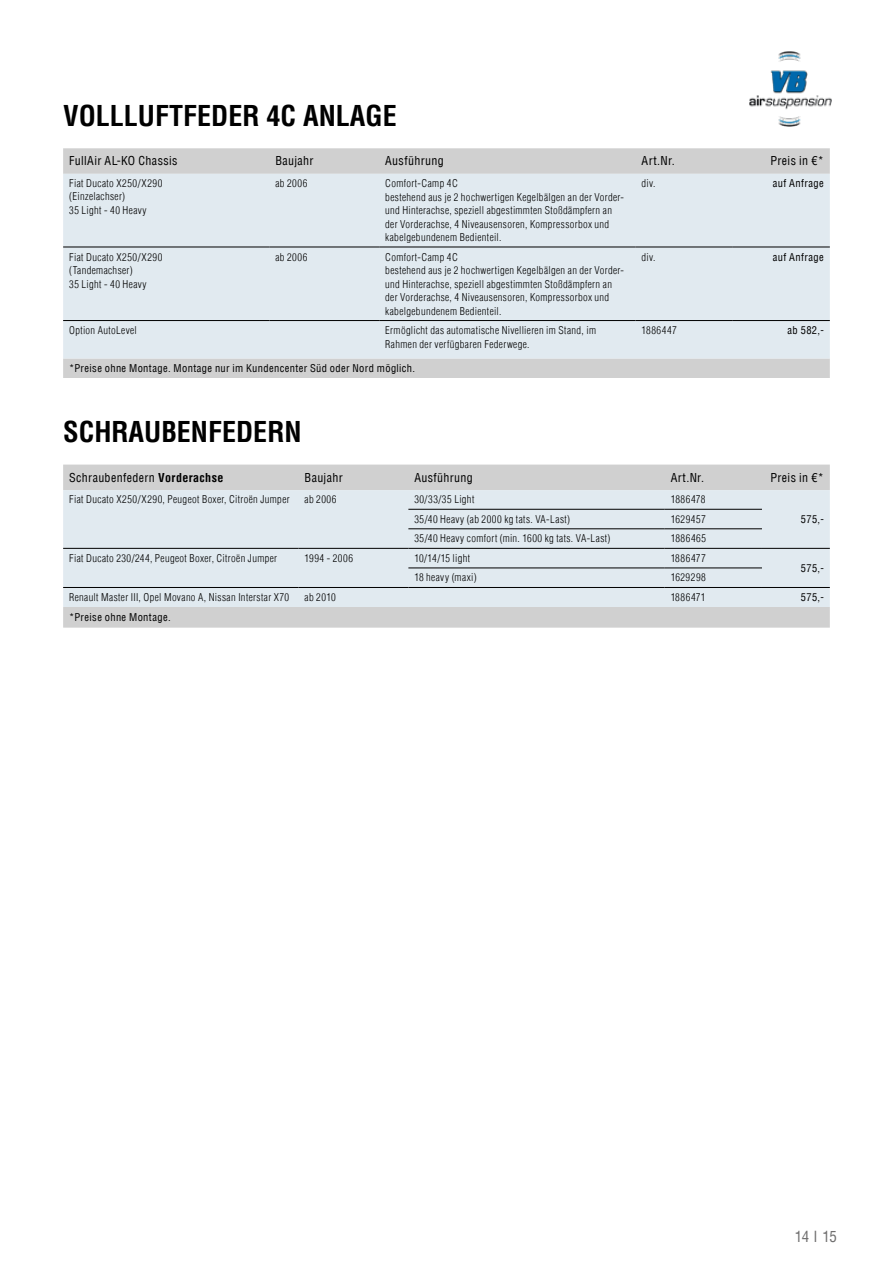
<style>
.page{position:relative;width:893px;height:1263px;background:#fff}
.page>*{position:absolute;margin:0;border:0;box-sizing:border-box;transform-origin:0 0}
.t1{font:700 condensed 28.05px "Helvetica Com";color:#000}
.t2{font:condensed 15px "Helvetica Com";color:#706f6f}
.t3{font:condensed 12px "Helvetica Com";letter-spacing:.03em;color:#000}
.t4{font:300 condensed 10.5px/13.5px "Helvetica Com";letter-spacing:.035em;color:#000}
.t5{font:condensed 10.5px "Helvetica Com";letter-spacing:.035em;color:#000}
.t6{font:300 condensed 10.5px "Helvetica Com";letter-spacing:.055em;color:#000}
.t7{font:300 condensed 10.5px "Helvetica Com";letter-spacing:.015em;color:#000}
.s1{font-weight:700}
</style>
<div class="page">
<div style="left:63px;top:148px;width:767px;height:230px;background:#d0d0d0"></div>
<div style="left:63px;top:174px;width:767px;height:184px;background:#e1eaf0"></div>
<hr style="left:63px;top:247px;width:206px;height:1px;background:#000">
<hr style="left:269px;top:247px;width:110px;height:1px;background:#000">
<hr style="left:379px;top:247px;width:256px;height:1px;background:#000">
<hr style="left:635px;top:247px;width:98px;height:1px;background:#000">
<hr style="left:63px;top:320px;width:206px;height:1px;background:#000">
<hr style="left:269px;top:320px;width:110px;height:1px;background:#000">
<hr style="left:379px;top:320px;width:256px;height:1px;background:#000">
<hr style="left:635px;top:320px;width:98px;height:1px;background:#000">
<hr style="left:733px;top:247px;width:97px;height:1px;background:#000">
<hr style="left:733px;top:320px;width:97px;height:1px;background:#000">
<img style="left:749px;top:51px;width:83px;height:76px">
<div style="left:63px;top:465px;width:767px;height:163px;background:#d0d0d0"></div>
<div style="left:63px;top:490px;width:767px;height:117px;background:#e1eaf0"></div>
<hr style="left:408px;top:509px;width:257px;height:1px;background:#000">
<hr style="left:665px;top:509px;width:97px;height:1px;background:#000">
<hr style="left:408px;top:528px;width:257px;height:1px;background:#000">
<hr style="left:665px;top:528px;width:97px;height:1px;background:#000">
<hr style="left:408px;top:567px;width:257px;height:1px;background:#000">
<hr style="left:665px;top:567px;width:97px;height:1px;background:#000">
<hr style="left:63px;top:548px;width:236px;height:1px;background:#000">
<hr style="left:299px;top:548px;width:109px;height:1px;background:#000">
<hr style="left:762px;top:548px;width:68px;height:1px;background:#000">
<hr style="left:408px;top:548px;width:257px;height:1px;background:#000">
<hr style="left:665px;top:548px;width:97px;height:1px;background:#000">
<hr style="left:63px;top:587px;width:236px;height:1px;background:#000">
<hr style="left:299px;top:587px;width:109px;height:1px;background:#000">
<hr style="left:762px;top:587px;width:68px;height:1px;background:#000">
<hr style="left:408px;top:587px;width:257px;height:1px;background:#000">
<hr style="left:665px;top:587px;width:97px;height:1px;background:#000">
<h1 class="t1" style="left:63px;top:97px;width:335px">VOLLLUFTFEDER 4C ANLAGE</h1>
<p class="t3" style="left:69px;top:153px;width:110px">FullAir AL-KO Chassis</p>
<p class="t3" style="left:275px;top:153px;width:40px">Baujahr</p>
<p class="t3" style="left:385px;top:153px;width:60px">Ausführung</p>
<p class="t3" style="left:641px;top:153px;width:35px">Art.Nr.</p>
<p class="t3" style="left:770px;top:153px;width:55px">Preis in €*</p>
<p class="t4" style="left:69px;top:176px;width:95px">Fiat Ducato X250/X290 (Einzelachser)<br>35 Light - 40 Heavy</p>
<p class="t4" style="left:275px;top:176px;width:33px">ab 2006</p>
<p class="t4" style="left:385px;top:176px;width:240px">Comfort-Camp 4C<br>bestehend aus je 2 hochwertigen Kegelbälgen an der Vorder&shy;und Hinterachse, speziell abgestimmten Stoßdämpfern an der Vorderachse, 4 Niveausensoren, Kompressorbox und kabelgebundenem Bedienteil.</p>
<p class="t4" style="left:641px;top:176px;width:15px">div.</p>
<p class="t5" style="left:773px;top:177px;width:53px">auf Anfrage</p>
<p class="t4" style="left:69px;top:250px;width:95px">Fiat Ducato X250/X290 (Tandemachser)<br>35 Light - 40 Heavy</p>
<p class="t4" style="left:275px;top:250px;width:33px">ab 2006</p>
<p class="t4" style="left:385px;top:250px;width:240px">Comfort-Camp 4C<br>bestehend aus je 2 hochwertigen Kegelbälgen an der Vorder&shy;und Hinterachse, speziell abgestimmten Stoßdämpfern an der Vorderachse, 4 Niveausensoren, Kompressorbox und kabelgebundenem Bedienteil.</p>
<p class="t4" style="left:641px;top:250px;width:15px">div.</p>
<p class="t5" style="left:773px;top:250px;width:53px">auf Anfrage</p>
<p class="t4" style="left:69px;top:323px;width:69px">Option AutoLevel</p>
<p class="t4" style="left:385px;top:323px;width:212px">Ermöglicht das automatische Nivellieren im Stand, im<br>Rahmen der verfügbaren Federwege.</p>
<p class="t6" style="left:641px;top:324px;width:37px">1886447</p>
<p class="t5" style="left:787px;top:324px;width:38px">ab 582,-</p>
<p class="t5" style="left:69px;top:362px;width:347px">*Preise ohne Montage. Montage nur im Kundencenter Süd oder Nord möglich.</p>
<h1 class="t1" style="left:63px;top:413px;width:240px">SCHRAUBENFEDERN</h1>
<p class="t3" style="left:69px;top:470px;width:156px">Schraubenfedern <span class="s1">Vorderachse</span></p>
<p class="t3" style="left:305px;top:470px;width:40px">Baujahr</p>
<p class="t3" style="left:414px;top:470px;width:60px">Ausführung</p>
<p class="t3" style="left:671px;top:470px;width:35px">Art.Nr.</p>
<p class="t3" style="left:770px;top:470px;width:55px">Preis in €*</p>
<p class="t4" style="left:69px;top:493px;width:222px">Fiat Ducato X250/X290, Peugeot Boxer, Citroën Jumper</p>
<p class="t4" style="left:305px;top:493px;width:33px">ab 2006</p>
<p class="t4" style="left:414px;top:493px;width:61px">30/33/35 Light</p>
<p class="t4" style="left:671px;top:493px;width:36px">1886478</p>
<p class="t4" style="left:414px;top:512px;width:157px">35/40 Heavy (ab 2000 kg tats. VA-Last)</p>
<p class="t4" style="left:671px;top:512px;width:37px">1629457</p>
<p class="t5" style="left:801px;top:512px;width:24px">575,-</p>
<p class="t4" style="left:414px;top:532px;width:197px">35/40 Heavy comfort (min. 1600 kg tats. VA-Last)</p>
<p class="t6" style="left:671px;top:532px;width:37px">1886465</p>
<p class="t4" style="left:69px;top:551px;width:210px">Fiat Ducato 230/244, Peugeot Boxer, Citroën Jumper</p>
<p class="t4" style="left:305px;top:551px;width:50px">1994 - 2006</p>
<p class="t7" style="left:414px;top:551px;width:57px">10/14/15 light</p>
<p class="t4" style="left:671px;top:551px;width:37px">1886477</p>
<p class="t5" style="left:801px;top:561px;width:24px">575,-</p>
<p class="t4" style="left:414px;top:571px;width:64px">18 heavy (maxi)</p>
<p class="t4" style="left:671px;top:571px;width:37px">1629298</p>
<p class="t4" style="left:69px;top:590px;width:222px">Renault Master III, Opel Movano A, Nissan Interstar X70</p>
<p class="t4" style="left:304px;top:590px;width:33px">ab 2010</p>
<p class="t4" style="left:671px;top:590px;width:36px">1886471</p>
<p class="t5" style="left:801px;top:591px;width:24px">575,-</p>
<p class="t5" style="left:69px;top:610px;width:103px">*Preise ohne Montage.</p>
<h2 class="t2" style="left:795px;top:1227px;width:43px">14 I 15</h2>
</div>
